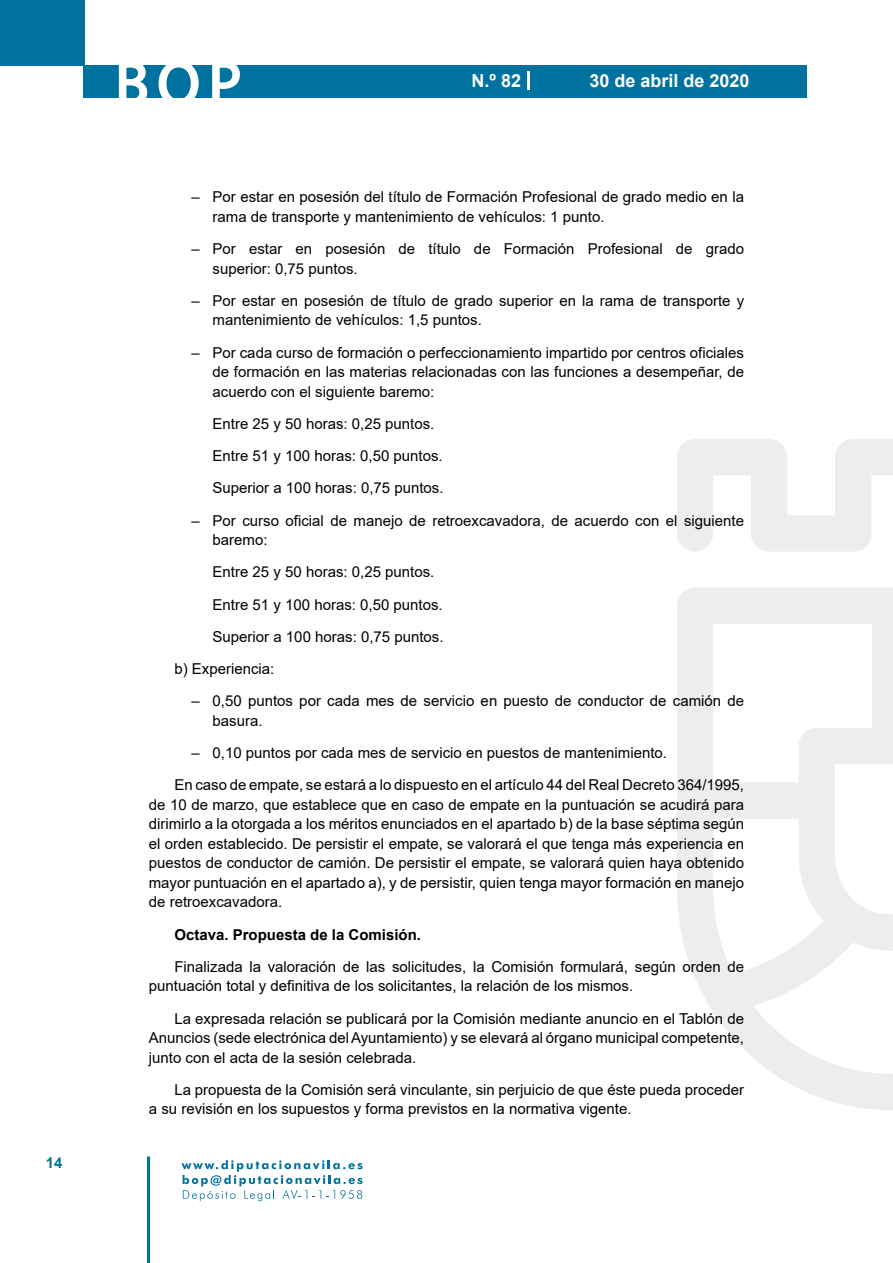
<style>
.page{position:relative;width:893px;height:1263px;background:#fff}
.page>*{position:absolute;margin:0;border:0;box-sizing:border-box;transform-origin:0 0}
.t1{font:500 61.5px "Avant Garde";color:#fff}
.t2{font:700 18px "Arial";color:#fff}
.t3{font:15px/19.5px "Arial";color:#000}
.t4{font:700 15px "Arial";color:#000}
.t5{font:700 15px "Arial";color:#04739f}
</style>
<div class="page">
<div style="left:0;top:0;width:85px;height:65px;background:#00729f"></div>
<div style="left:84px;top:65px;width:723px;height:33px;background:#00729f"></div>
<svg style="left:118px;top:65px;width:30px;height:33px"></svg>
<svg style="left:158px;top:65px;width:41px;height:33px"></svg>
<svg style="left:212px;top:65px;width:28px;height:33px"></svg>
<svg style="left:182px;top:1160px;width:181px;height:41px"></svg>
<hr style="left:147px;top:1156px;width:3px;height:107px;background:#04739f">
<svg style="left:528px;top:71px;width:2px;height:19px"></svg>
<svg style="left:677px;top:439px;width:216px;height:671px"></svg>
<p class="t5" style="left:46px;top:1152px;width:18px">14</p>
<h1 class="t1" style="left:115px;top:46px;width:128px">BOP</h1>
<p class="t2" style="left:472px;top:68px;width:51px">N.º 82</p>
<p class="t2" style="left:589px;top:68px;width:162px">30 de abril de 2020</p>
<p class="t3" style="left:213px;top:187px;width:533px;text-indent:-21px">– Por estar en posesión del título de Formación Profesional de grado medio en la rama de transporte y mantenimiento de vehículos: 1 punto.</p>
<p class="t3" style="left:213px;top:239px;width:533px;text-indent:-21px">– Por estar en posesión de título de Formación Profesional de grado superior: 0,75 puntos.</p>
<p class="t3" style="left:213px;top:291px;width:533px;text-indent:-21px">– Por estar en posesión de título de grado superior en la rama de transporte y mantenimiento de vehículos: 1,5 puntos.</p>
<p class="t3" style="left:213px;top:342px;width:533px;text-align:justify;text-indent:-21px">– Por cada curso de formación o perfeccionamiento impartido por centros oficiales de formación en las materias relacionadas con las funciones a desempeñar, de acuerdo con el siguiente baremo:</p>
<p class="t3" style="left:213px;top:407px;width:232px;line-height:32.2px">Entre 25 y 50 horas: 0,25 puntos.<br>Entre 51 y 100 horas: 0,50 puntos.<br>Superior a 100 horas: 0,75 puntos.</p>
<p class="t3" style="left:213px;top:510px;width:533px;text-indent:-21px">– Por curso oficial de manejo de retroexcavadora, de acuerdo con el siguiente baremo:</p>
<p class="t3" style="left:213px;top:562px;width:223px">Entre 25 y 50 horas: 0,25 puntos.</p>
<p class="t3" style="left:213px;top:594px;width:232px">Entre 51 y 100 horas: 0,50 puntos.</p>
<p class="t3" style="left:213px;top:627px;width:232px">Superior a 100 horas: 0,75 puntos.</p>
<p class="t3" style="left:174px;top:659px;width:102px">b) Experiencia:</p>
<p class="t3" style="left:213px;top:691px;width:533px;text-indent:-21px">– 0,50 puntos por cada mes de servicio en puesto de conductor de camión de basura.</p>
<p class="t3" style="left:174px;top:737px;width:571px;line-height:32.2px;text-indent:17px">– 0,10 puntos por cada mes de servicio en puestos de mantenimiento.<br>En caso de empate, se estará a lo dispuesto en el artículo 44 del Real Decreto 364/1995,</p>
<p class="t3" style="left:149px;top:795px;width:597px;text-align:justify">de 10 de marzo, que establece que en caso de empate en la puntuación se acudirá para dirimirlo a la otorgada a los méritos enunciados en el apartado b) de la base séptima según el orden establecido. De persistir el empate, se valorará el que tenga más experiencia en puestos de conductor de camión. De persistir el empate, se valorará quien haya obtenido mayor puntuación en el apartado a), y de persistir, quien tenga mayor formación en manejo de retroexcavadora.</p>
<p class="t4" style="left:174px;top:924px;width:248px">Octava. Propuesta de la Comisión.</p>
<p class="t3" style="left:149px;top:957px;width:597px;text-indent:26px">Finalizada la valoración de las solicitudes, la Comisión formulará, según orden de puntuación total y definitiva de los solicitantes, la relación de los mismos.</p>
<p class="t3" style="left:149px;top:1008px;width:597px;text-align:justify;text-indent:26px">La expresada relación se publicará por la Comisión mediante anuncio en el Tablón de Anuncios (sede electrónica del Ayuntamiento) y se elevará al órgano municipal competente, junto con el acta de la sesión celebrada.</p>
<p class="t3" style="left:149px;top:1080px;width:597px;text-indent:26px">La propuesta de la Comisión será vinculante, sin perjuicio de que éste pueda proceder a su revisión en los supuestos y forma previstos en la normativa vigente.</p>
</div>
